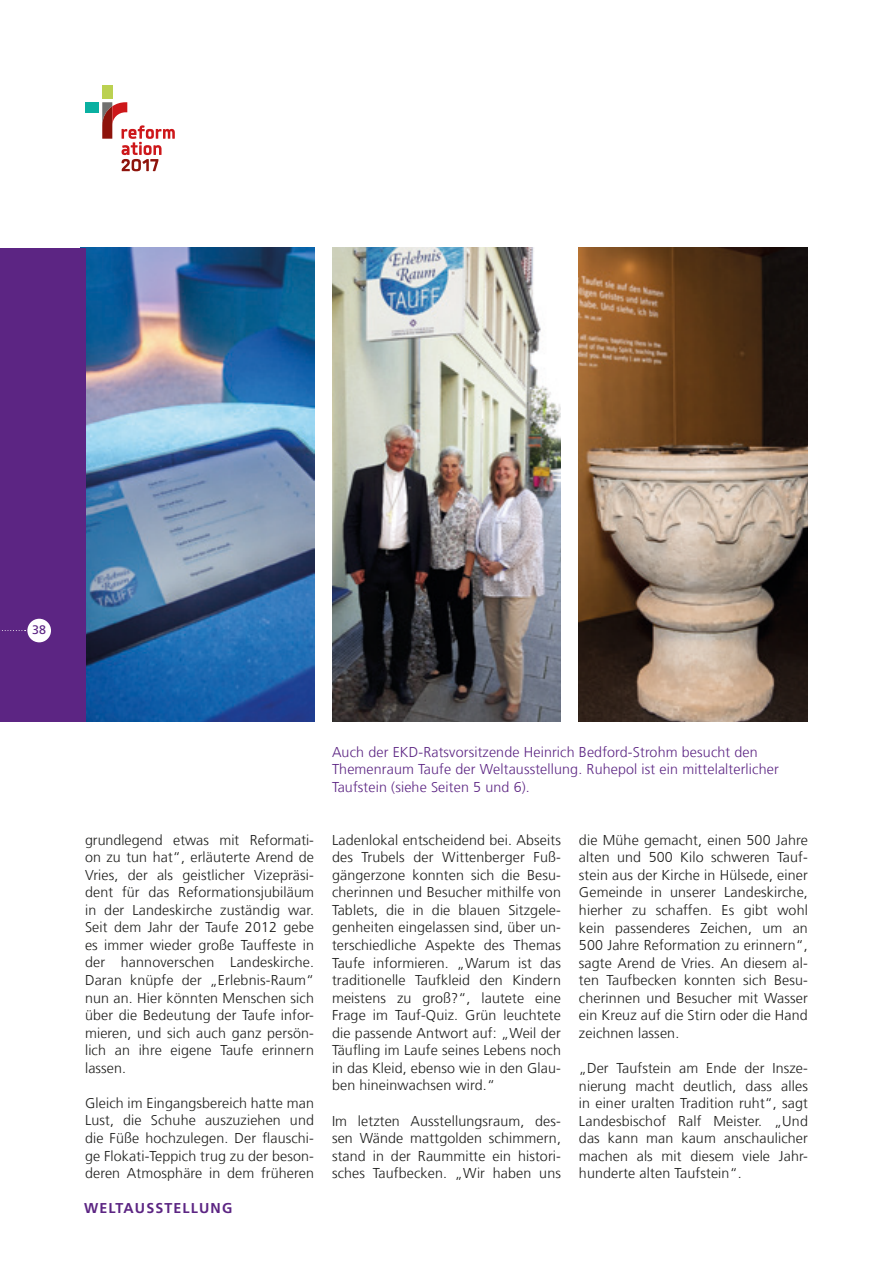
<style>
.page{position:relative;width:893px;height:1263px;background:#fff}
.page>*{position:absolute;margin:0;border:0;box-sizing:border-box;transform-origin:0 0}
.t1{font:300 14.25px/17.5px "Frutiger LT Com";letter-spacing:.01em;color:#1d1d1b;text-align:justify}
.t2{font:300 14.25px/17.5px "Frutiger LT Com";letter-spacing:.01em;color:#5c2583}
.t3{font:700 14.25px "Frutiger LT Com";letter-spacing:.08em;color:#5c2583}
.t4{font:12.3px "Frutiger LT Com";color:#5c2583}
</style>
<div class="page">
<img style="left:85px;top:248px;width:229px;height:474px">
<div style="left:0;top:248px;width:85px;height:474px;background:#5c2583"></div>
<svg style="left:2px;top:630px;width:24px;height:1px"></svg>
<div style="left:27px;top:619px;width:24px;height:23px;background:#fff;border-radius:50%"></div>
<img style="left:332px;top:248px;width:229px;height:474px">
<img style="left:579px;top:248px;width:229px;height:474px">
<div style="left:102px;top:85px;width:10px;height:13px;background:#bbd151"></div>
<div style="left:85px;top:102px;width:13px;height:10px;background:#0ab0a1"></div>
<svg style="left:102px;top:102px;width:73px;height:69px"></svg>
<p class="t4" style="left:32px;top:623px;width:15px">38</p>
<p class="t1" style="left:85px;top:831px;width:230px">grundlegend etwas mit Reformati&shy;on zu tun hat“, erläuterte Arend de Vries, der als geistlicher Vizepräsi&shy;dent für das Reformationsjubiläum in der Landeskirche zuständig war.<br>Seit dem Jahr der Taufe 2012 gebe es immer wieder große Tauffeste in der hannoverschen Landeskirche.<br>Daran knüpfe der „Erlebnis-Raum“ nun an. Hier könnten Menschen sich über die Bedeutung der Taufe infor&shy;mieren, und sich auch ganz persön&shy;lich an ihre eigene Taufe erinnern lassen.</p>
<p class="t1" style="left:85px;top:1094px;width:230px">Gleich im Eingangsbereich hatte man Lust, die Schuhe auszuziehen und die Füße hochzulegen. Der flauschi&shy;ge Flokati-Teppich trug zu der beson&shy;deren Atmosphäre in dem früheren</p>
<p class="t3" style="left:84px;top:1200px;width:150px">WELTAUSSTELLUNG</p>
<p class="t2" style="left:332px;top:743px;width:448px">Auch der EKD-Ratsvorsitzende Heinrich Bedford-Strohm besucht den<br>Themenraum Taufe der Weltausstellung. Ruhepol ist ein mittelalterlicher<br>Taufstein (siehe Seiten 5 und 6).</p>
<p class="t1" style="left:332px;top:831px;width:230px">Ladenlokal entscheidend bei. Abseits des Trubels der Wittenberger Fuß&shy;gängerzone konnten sich die Besu&shy;cherinnen und Besucher mithilfe von Tablets, die in die blauen Sitzgele&shy;genheiten eingelassen sind, über un&shy;terschiedliche Aspekte des Themas Taufe informieren. „Warum ist das traditionelle Taufkleid den Kindern meistens zu groß?“, lautete eine Frage im Tauf-Quiz. Grün leuchtete die passende Antwort auf: „Weil der Täufling im Laufe seines Lebens noch in das Kleid, ebenso wie in den Glau&shy;ben hineinwachsen wird.“</p>
<p class="t1" style="left:332px;top:1112px;width:230px">Im letzten Ausstellungsraum, des&shy;sen Wände mattgolden schimmern, stand in der Raummitte ein histori&shy;sches Taufbecken. „Wir haben uns</p>
<p class="t1" style="left:579px;top:831px;width:230px">die Mühe gemacht, einen 500 Jahre alten und 500 Kilo schweren Tauf&shy;stein aus der Kirche in Hülsede, einer Gemeinde in unserer Landeskirche, hierher zu schaffen. Es gibt wohl kein passenderes Zeichen, um an 500 Jahre Reformation zu erinnern“, sagte Arend de Vries. An diesem al&shy;ten Taufbecken konnten sich Besu&shy;cherinnen und Besucher mit Wasser ein Kreuz auf die Stirn oder die Hand zeichnen lassen.</p>
<p class="t1" style="left:579px;top:1059px;width:230px">„Der Taufstein am Ende der Insze&shy;nierung macht deutlich, dass alles in einer uralten Tradition ruht“, sagt Landesbischof Ralf Meister. „Und das kann man kaum anschaulicher machen als mit diesem viele Jahr&shy;hunderte alten Taufstein“.</p>
</div>
